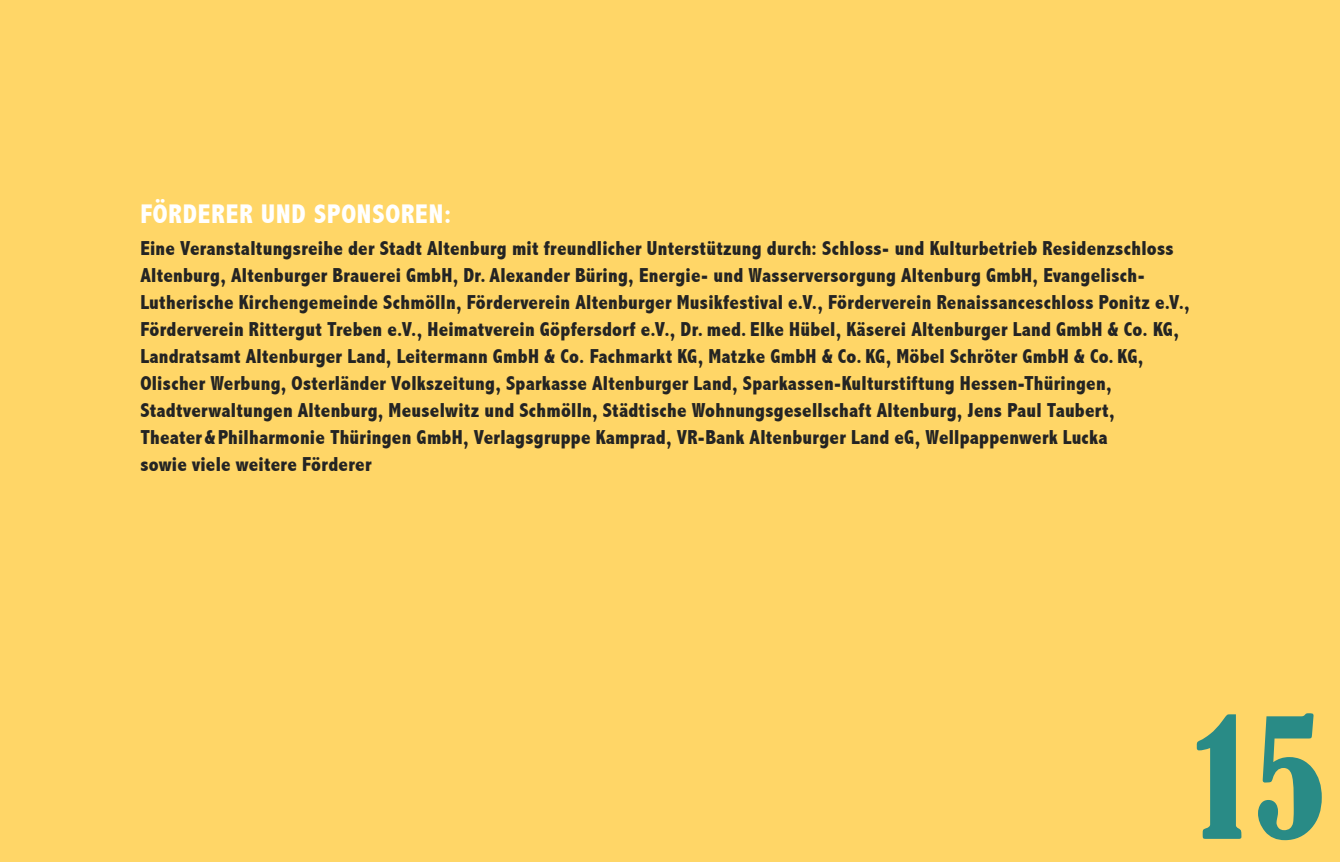
<style>
.page{position:relative;width:1340px;height:862px;background:#fff}
.page>*{position:absolute;margin:0;border:0;box-sizing:border-box;transform-origin:0 0}
.t1{font:condensed 157.05px "Bernard";color:#298b86;scale:.94 1}
.t2{font:800 condensed 27px "Abadi";letter-spacing:.035em;color:#fff}
.t3{font:800 condensed 20.25px/27px "Abadi";letter-spacing:.015em;color:#242423}
</style>
<div class="page">
<div style="left:0;top:0;width:1339px;height:861px;background:#ffd667"></div>
<h2 class="t2" style="left:140px;top:198px;width:312px">FÖRDERER UND SPONSOREN:</h2>
<p class="t3" style="left:140px;top:234px;width:1050px">Eine Veranstaltungsreihe der Stadt Altenburg mit freundlicher Unterstützung durch: Schloss- und Kulturbetrieb Residenzschloss Altenburg, Altenburger Brauerei GmbH, Dr. Alexander Büring, Energie- und Wasserversorgung Altenburg GmbH, Evangelisch-Lutherische Kirchengemeinde Schmölln, Förderverein Altenburger Musikfestival e.V., Förderverein Renaissanceschloss Ponitz e.V., Förderverein Rittergut Treben e.V., Heimatverein Göpfersdorf e.V., Dr. med. Elke Hübel, Käserei Altenburger Land GmbH &amp; Co. KG, Landratsamt Altenburger Land, Leitermann GmbH &amp; Co. Fachmarkt -KG, Matzke GmbH &amp; Co. KG, Möbel Schröter GmbH &amp; Co. KG, Olischer Werbung, Osterländer Volkszeitung, Sparkasse Altenburger Land, Sparkassen-Kulturstiftung Hessen-Thüringen, Stadtverwaltungen Altenburg, Meuselwitz und Schmölln, Städtische Wohnungsgesellschaft Altenburg, Jens Paul Taubert, Theater&amp;Philharmonie Thüringen GmbH, Verlagsgruppe Kamprad, VR-Bank Altenburger Land eG, Wellpappenwerk Lucka<br>sowie viele weitere Förderer</p>
<h1 class="t1" style="left:1194px;top:686px;width:141px">15</h1>
</div>
